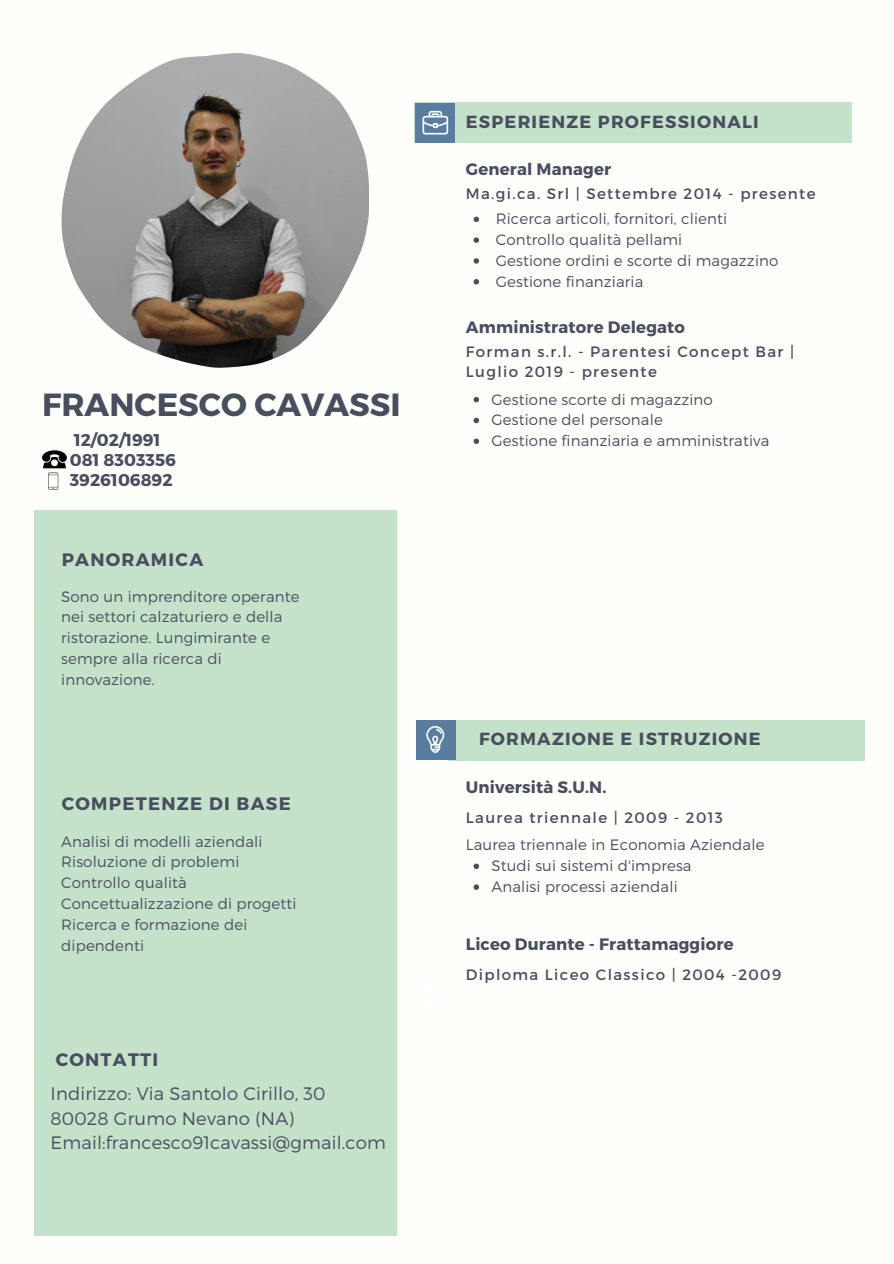
<style>
.page{position:relative;width:894px;height:1264px;background:#fff}
.page>*{position:absolute;margin:0;border:0;box-sizing:border-box;transform-origin:0 0}
.t1{font:700 32.1px "Montserrat";color:#494e5f}
.t2{font:300 18px/24.8px "Montserrat";letter-spacing:.01em;color:#494e5f}
.t3{font:700 18px "Montserrat";letter-spacing:.07em;color:#494e5f}
.t4{font:700 17.55px "Montserrat";letter-spacing:.07em;color:#494e5f}
.t5{font:700 16.95px/20.2px "Montserrat";color:#494e5f}
.t6{font:700 16.5px "Montserrat";letter-spacing:.01em;color:#494e5f}
.t7{font:300 15px/20.9px "Montserrat";letter-spacing:.01em;color:#494e5f}
.t8{font:15px/20.9px "Montserrat";letter-spacing:.09em;color:#494e5f}
</style>
<div class="page">
<div style="left:0;top:0;width:893px;height:1263px;background:#fefefa"></div>
<div style="left:34px;top:510px;width:362px;height:725px;background:#c4e2ca"></div>
<img style="left:62px;top:53px;width:306px;height:314px">
<div style="left:414px;top:103px;width:437px;height:40px;background:#c4e2ca"></div>
<div style="left:448px;top:719px;width:416px;height:41px;background:#c4e2ca"></div>
<div style="left:414px;top:103px;width:40px;height:40px;background:#587d9f"></div>
<svg style="left:422px;top:111px;width:26px;height:23px"></svg>
<div style="left:415px;top:720px;width:40px;height:40px;background:#587d9f"></div>
<svg style="left:426px;top:726px;width:18px;height:27px"></svg>
<svg style="left:42px;top:450px;width:25px;height:39px"></svg>
<svg style="left:473px;top:216px;width:6px;height:6px"></svg>
<svg style="left:473px;top:237px;width:6px;height:6px"></svg>
<svg style="left:473px;top:258px;width:6px;height:6px"></svg>
<svg style="left:473px;top:279px;width:6px;height:5px"></svg>
<svg style="left:473px;top:397px;width:6px;height:5px"></svg>
<svg style="left:473px;top:418px;width:6px;height:5px"></svg>
<svg style="left:473px;top:438px;width:6px;height:6px"></svg>
<svg style="left:473px;top:863px;width:6px;height:6px"></svg>
<svg style="left:473px;top:884px;width:6px;height:5px"></svg>
<h1 class="t1" style="left:42px;top:383px;width:360px">FRANCESCO CAVASSI</h1>
<p class="t5" style="left:70px;top:429px;width:108px">12/02/1991<br>081 8303356<br>3926106892</p>
<p class="t3" style="left:62px;top:547px;width:143px">PANORAMICA</p>
<p class="t7" style="left:61px;top:585px;width:240px">Sono un imprenditore operante nei settori calzaturiero e della ristorazione. Lungimirante e sempre alla ricerca di innovazione.</p>
<p class="t3" style="left:62px;top:792px;width:231px">COMPETENZE DI BASE</p>
<p class="t7" style="left:61px;top:830px;width:237px">Analisi di modelli aziendali<br>Risoluzione di problemi<br>Controllo qualità<br>Concettualizzazione di progetti<br>Ricerca e formazione dei dipendenti</p>
<p class="t3" style="left:56px;top:1047px;width:104px">CONTATTI</p>
<p class="t2" style="left:51px;top:1080px;width:337px">Indirizzo: Via Santolo Cirillo, 30<br>80028 Grumo Nevano (NA)<br>Email:francesco91cavassi@gmail.com</p>
<p class="t4" style="left:466px;top:111px;width:294px">ESPERIENZE PROFESSIONALI</p>
<p class="t6" style="left:466px;top:158px;width:147px">General Manager</p>
<p class="t7" style="left:495px;top:208px;width:284px">Ricerca articoli, fornitori, clienti<br>Controllo qualità pellami<br>Gestione ordini e scorte di magazzino<br>Gestione finanziaria</p>
<p class="t8" style="left:466px;top:182px;width:351px">Ma.gi.ca. Srl | Settembre 2014 - presente</p>
<p class="t6" style="left:466px;top:316px;width:221px">Amministratore Delegato</p>
<p class="t8" style="left:466px;top:340px;width:329px">Forman s.r.l. - Parentesi Concept Bar |<br>Luglio 2019 - presente</p>
<p class="t7" style="left:491px;top:388px;width:279px">Gestione scorte di magazzino<br>Gestione del personale<br>Gestione finanziaria e amministrativa</p>
<p class="t4" style="left:479px;top:727px;width:283px">FORMAZIONE E ISTRUZIONE</p>
<p class="t6" style="left:466px;top:776px;width:142px">Università S.U.N.</p>
<p class="t8" style="left:466px;top:806px;width:258px">Laurea triennale | 2009 - 2013</p>
<p class="t7" style="left:466px;top:834px;width:300px">Laurea triennale in Economia Aziendale</p>
<p class="t7" style="left:491px;top:854px;width:202px">Studi sui sistemi d'impresa<br>Analisi processi aziendali</p>
<p class="t6" style="left:466px;top:933px;width:269px">Liceo Durante - Frattamaggiore</p>
<p class="t8" style="left:466px;top:963px;width:317px">Diploma Liceo Classico | 2004 -2009</p>
</div>
